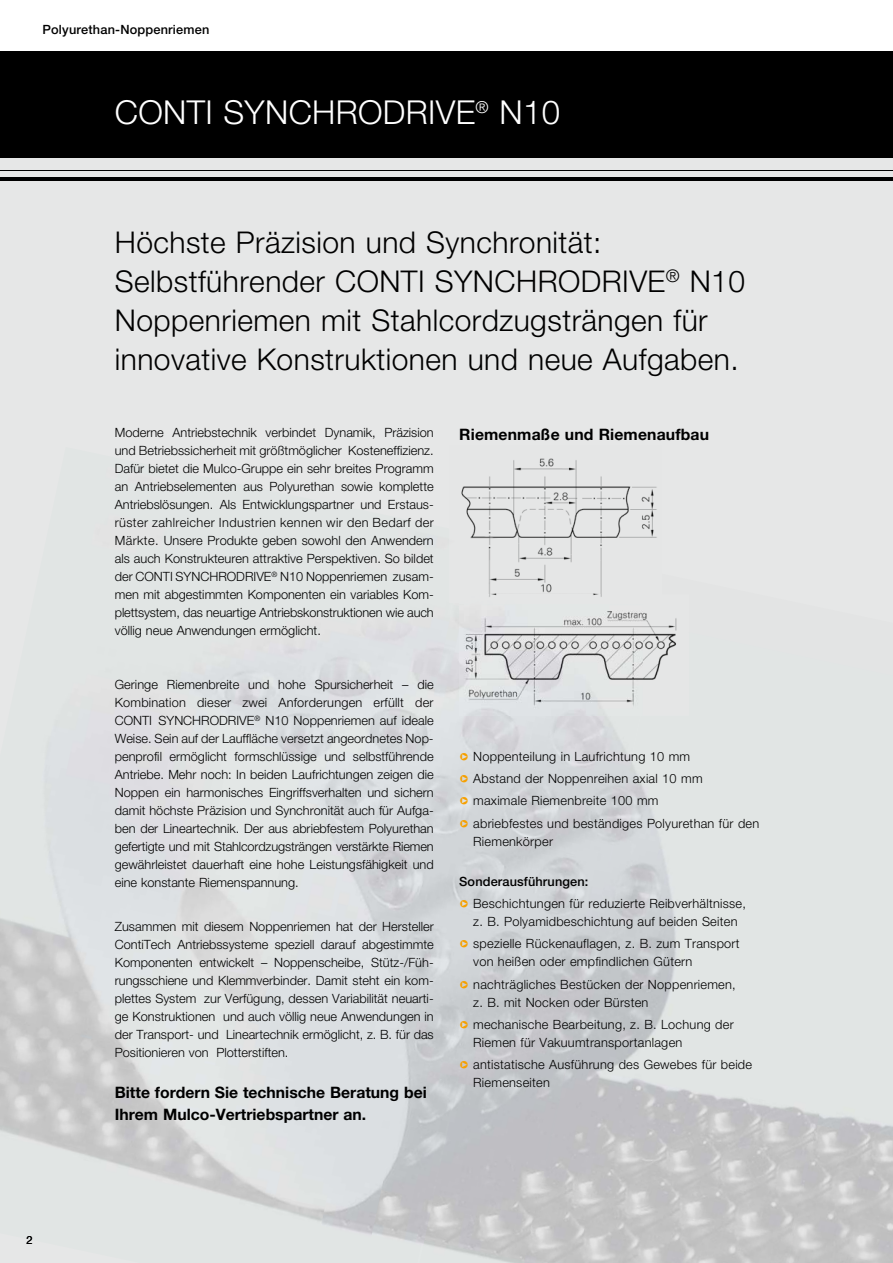
<style>
.page{position:relative;width:893px;height:1263px;background:#fff}
.page>*{position:absolute;margin:0;border:0;box-sizing:border-box;transform-origin:0 0}
.t1{font:300 33px "Helvetica Neue LT";letter-spacing:.01em;color:#fff}
.t2{font:300 30px/39px "Helvetica Neue LT";letter-spacing:.015em;color:#000}
.t3{font:700 15.75px/22.5px "Helvetica Neue LT";color:#000}
.t4{font:300 12.75px/18px "Helvetica Neue LT";letter-spacing:.02em;color:#000}
.t5{font:500 12.75px "Helvetica Neue LT";letter-spacing:.015em;color:#000}
.t6{font:11.25px "Helvetica Neue LT";color:#000}
.s1{color:#f6a000}
</style>
<div class="page">
<div style="left:0;top:124px;width:893px;height:1139px;background:#e6e7e7"></div>
<img style="left:313px;top:603px;width:146px;height:631px">
<img style="left:641px;top:783px;width:147px;height:437px">
<img style="left:788px;top:1106px;width:52px;height:157px">
<img style="left:366px;top:716px;width:170px;height:547px">
<img style="left:0;top:806px;width:343px;height:278px">
<img style="left:840px;top:1116px;width:53px;height:147px">
<img style="left:0;top:1020px;width:299px;height:200px">
<img style="left:524px;top:1188px;width:168px;height:75px">
<img style="left:682px;top:1220px;width:111px;height:43px">
<div style="left:0;top:51px;width:893px;height:106px;background:#000"></div>
<hr style="left:0;top:177px;width:893px;height:3px;background:#000">
<hr style="left:0;top:170px;width:893px;height:1px;background:#000">
<img style="left:461px;top:458px;width:196px;height:71px">
<img style="left:470px;top:529px;width:187px;height:65px">
<img style="left:459px;top:611px;width:184px;height:105px">
<img style="left:643px;top:613px;width:34px;height:67px">
<img style="left:489px;top:594px;width:113px;height:3px">
<p class="t5" style="left:43px;top:22px;width:168px">Polyurethan-Noppenriemen</p>
<h1 class="t1" style="left:115px;top:92px;width:447px">CONTI SYNCHRODRIVE<sup>®</sup> N10</h1>
<h2 class="t2" style="left:115px;top:222px;width:632px">Höchste Präzision und Synchronität:<br>Selbstführender CONTI SYNCHRODRIVE<sup>®</sup> N10<br>Noppenriemen mit Stahlcordzugsträngen für innovative Konstruktionen und neue Aufgaben.</h2>
<p class="t4" style="left:115px;top:423px;width:320px;text-align:justify">Moderne Antriebstechnik verbindet Dynamik, Präzi sion und Betriebssicherheit mit größtmöglicher Kosten effi zienz.<br>Dafür bietet die Mulco-Gruppe ein sehr breites Pro gramm an Antriebselementen aus Poly urethan sowie kom plette An triebslösungen. Als Ent wicklungspartner und Erst aus&shy;rüs ter zahlreicher Industrien kennen wir den Bedarf der Märk te. Unsere Produkte geben sowohl den Anwendern als auch Konstrukteuren attraktive Per spektiven. So bildet der CONTI SYNCHRODRIVE<sup>®</sup> N10 Noppen riemen zusam&shy;men mit abgestimmten Kompo nenten ein variables Kom&shy;plettsystem, das neuartige An triebs konstruktionen wie auch völlig neue Anwendun gen ermöglicht.</p>
<p class="t4" style="left:115px;top:675px;width:321px;text-align:justify">Geringe Riemenbreite und hohe Spursicherheit – die Kom bination dieser zwei Anforderungen erfüllt der CONTI SYNCHRODRIVE<sup>®</sup> N10 Noppenriemen auf ideale Weise. Sein auf der Lauffläche versetzt angeordnetes Nop&shy;penprofil ermöglicht formschlüssige und selbstführende Antriebe. Mehr noch: In beiden Laufrichtungen zeigen die Noppen ein harmonisches Eingriffsverhalten und sichern da mit höchste Präzision und Synchronität auch für Auf ga&shy;ben der Lineartechnik. Der aus abriebfestem Poly ure than gefertigte und mit Stahlcordzugsträngen ver stärkte Rie men gewährleistet dauerhaft eine hohe Leis tungs fähigkeit und eine konstante Riemenspannung.</p>
<p class="t4" style="left:115px;top:917px;width:320px;text-align:justify">Zusammen mit diesem Noppenriemen hat der Hersteller ContiTech Antriebssysteme speziell darauf abgestimm te Komponenten entwickelt – Noppenscheibe, Stütz-/Füh&shy;rungs schiene und Klemmverbinder. Damit steht ein kom&shy;plettes System zur Verfügung, dessen Variabilität neuarti&shy;ge Konstruktionen und auch völlig neue Anwen dungen in der Transport- und Lineartechnik ermöglicht, z. B. für das Positionieren von Plotter stiften.</p>
<p class="t3" style="left:115px;top:1080px;width:313px">Bitte fordern Sie technische Beratung bei<br>Ihrem Mulco-Vertriebspartner an.</p>
<p class="t3" style="left:459px;top:423px;width:251px">Riemenmaße und Riemenaufbau</p>
<p class="t4" style="left:459px;top:747px;width:232px"><span class="s1">❑</span> Noppenteilung in Laufrichtung 10 mm</p>
<p class="t4" style="left:459px;top:769px;width:245px"><span class="s1">❑</span> Abstand der Noppenreihen axial 10 mm</p>
<p class="t4" style="left:459px;top:791px;width:201px"><span class="s1">❑</span> maximale Riemenbreite 100 mm</p>
<p class="t4" style="left:473px;top:814px;width:288px;text-indent:-14px"><span class="s1">❑</span> abriebfestes und beständiges Polyurethan für den<br>Riemenkörper</p>
<p class="t5" style="left:459px;top:874px;width:131px">Sonderausführungen:</p>
<p class="t4" style="left:459px;top:894px;width:288px;text-align:center"><span class="s1">❑</span> Beschichtungen für reduzierte Reibverhältnisse, z. B. Polyamidbeschichtung auf beiden Seiten</p>
<p class="t4" style="left:473px;top:934px;width:268px;text-indent:-14px"><span class="s1">❑</span> spezielle Rückenauflagen, z. B. zum Transport von heißen oder empfindlichen Gütern</p>
<p class="t4" style="left:473px;top:975px;width:264px;text-indent:-14px"><span class="s1">❑</span> nachträgliches Bestücken der Noppenriemen, z. B. mit Nocken oder Bürsten</p>
<p class="t4" style="left:473px;top:1015px;width:262px;text-indent:-14px"><span class="s1">❑</span> mechanische Bearbeitung, z. B. Lochung der<br>Riemen für Vakuumtransportanlagen</p>
<p class="t4" style="left:473px;top:1055px;width:280px;text-indent:-14px"><span class="s1">❑</span> antistatische Ausführung des Gewebes für beide<br>Riemenseiten</p>
<p class="t6" style="left:27px;top:1233px;width:8px">2</p>
</div>
